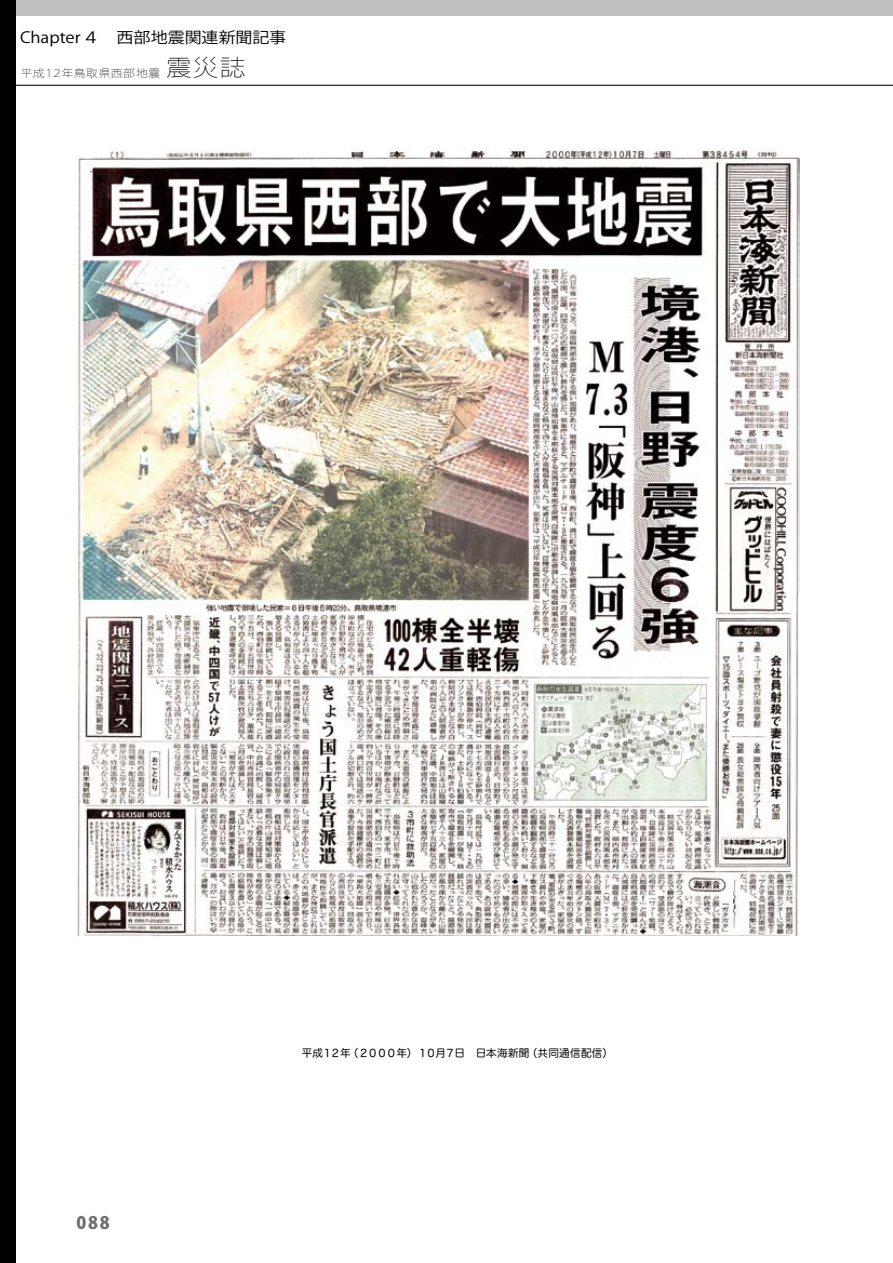
<style>
.page{position:relative;width:893px;height:1263px;background:#fff}
.page>*{position:absolute;margin:0;border:0;box-sizing:border-box;transform-origin:0 0}
.t1{font:800 16.95px "Koz Go Pro";color:#6f6e6e}
.t2{font:15.3px "Koz Go Pro";letter-spacing:-.005em;color:#000;scale:1.11 1}
.t3{font:10.65px "Hira Maru Pro W4";letter-spacing:-.055em;color:#000}
.t4{font:200 10.5px "Koz Go Pro";letter-spacing:.04em;color:#000;scale:1.11 1}
.s1{font-size:22.95px}
</style>
<div class="page">
<img style="left:77px;top:149px;width:723px;height:786px">
<div style="left:0;top:0;width:893px;height:15px;background:#c0c0c0"></div>
<div style="left:0;top:0;width:15px;height:1263px;background:#000"></div>
<hr style="left:0;top:85px;width:893px;height:1px;background:#000">
<h2 class="t2" style="left:20px;top:28px;width:241px">Chapter４　西部地震関連新聞記事</h2>
<p class="t4" style="left:21px;top:66px;width:204px">平成１２年鳥取県西部地震<span class="s1">震災誌</span></p>
<h1 class="t1" style="left:77px;top:1212px;width:35px">088</h1>
<p class="t3" style="left:302px;top:1043px;width:313px">平成１２年（２０００年）１０月７日　日本海新聞（共同通信配信）</p>
</div>
